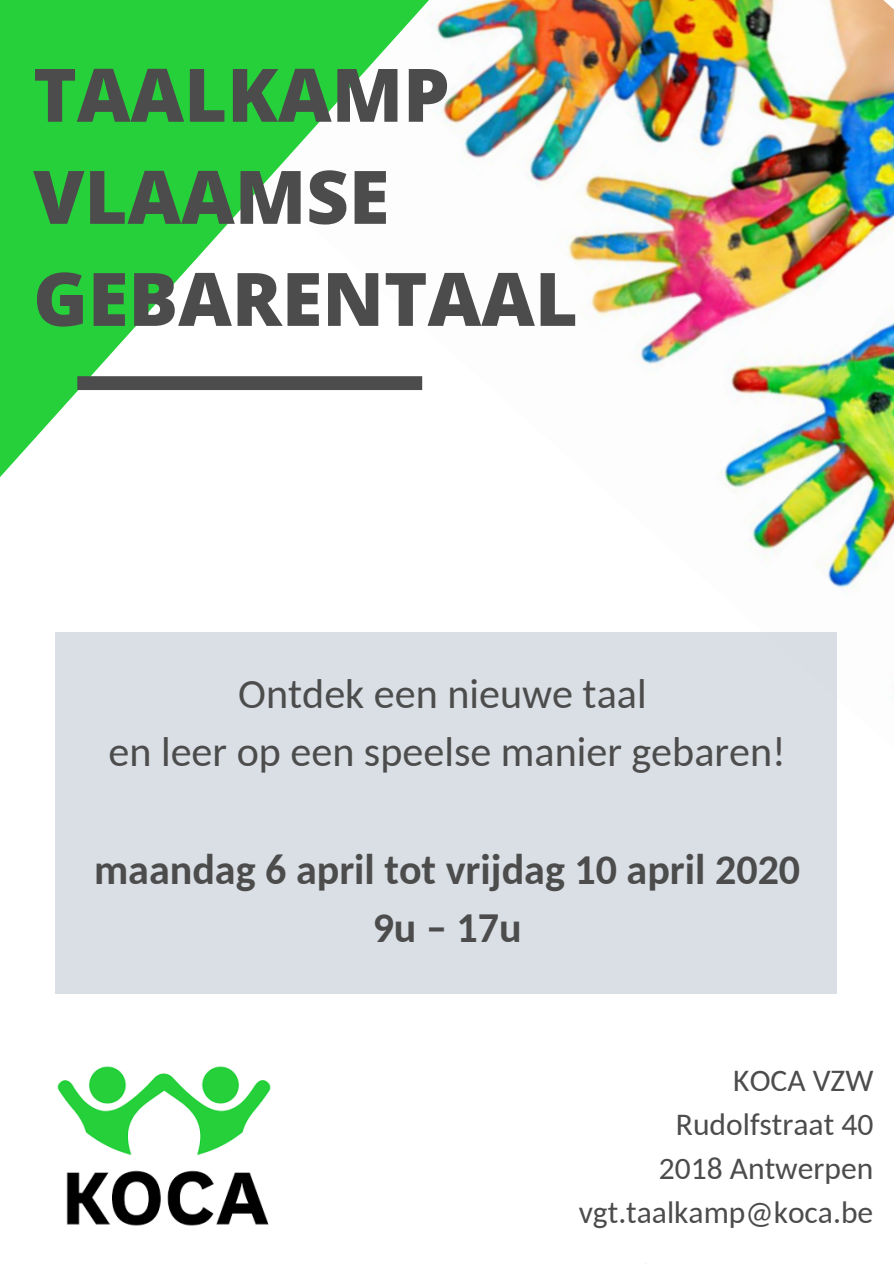
<style>
.page{position:relative;width:894px;height:1264px;background:#fff}
.page>*{position:absolute;margin:0;border:0;box-sizing:border-box;transform-origin:0 0}
.t1{font:800 73.8px/102px "Open Sans";color:#4c4c4c}
.t2{font:42px/58.5px "Carlito";color:#4c4c4c;text-align:center}
.t3{font:700 42px/58.5px "Carlito";color:#4c4c4c;text-align:center}
.t4{font:31.5px/44px "Carlito";color:#4c4c4c;text-align:right}
</style>
<div class="page">
<img style="left:667px;top:0;width:226px;height:750px">
<div style="left:55px;top:632px;width:781px;height:362px;background:#d9dfe4"></div>
<svg style="left:0;top:0;width:667px;height:477px"></svg>
<svg style="left:77px;top:376px;width:345px;height:14px"></svg>
<img style="left:57px;top:1066px;width:214px;height:160px">
<h1 class="t1" style="left:33px;top:42px;width:546px">TAALKAMP<br>VLAAMSE<br>GEBARENTAAL</h1>
<h2 class="t2" style="left:108px;top:668px;width:678px">Ontdek een nieuwe taal<br>en leer op een speelse manier gebaren!</h2>
<h2 class="t3" style="left:94px;top:843px;width:707px">maandag 6 april tot vrijdag 10 april 2020<br>9u – 17u</h2>
<p class="t4" style="left:578px;top:1061px;width:296px">KOCA VZW<br>Rudolfstraat 40<br>2018 Antwerpen vgt.taalkamp@koca.be</p>
</div>
